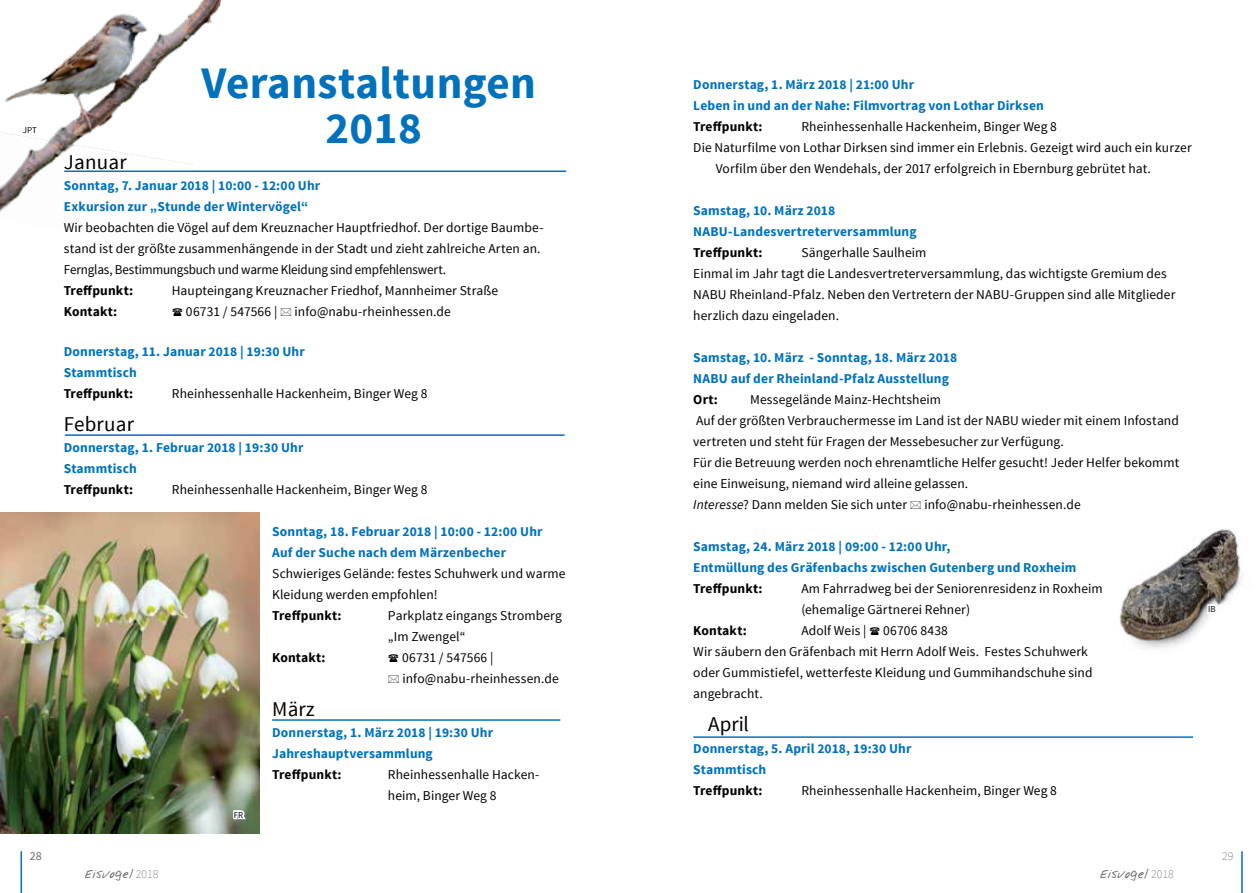
<style>
.page{position:relative;width:1259px;height:893px;background:#fff}
.page>*{position:absolute;margin:0;border:0;box-sizing:border-box;transform-origin:0 0}
.t1{font:700 45px "Source Sans Pro";letter-spacing:.01em;color:#0072bc}
.t2{font:21px "Source Sans Pro";letter-spacing:.01em;color:#000}
.t3{font:13.5px/21px "Source Sans Pro";letter-spacing:.005em;color:#000}
.t4{font:700 13.5px/21px "Source Sans Pro";letter-spacing:.01em;color:#0072bc}
.t5{font:700 13.5px "Source Sans Pro";letter-spacing:.01em;color:#000}
.t6{font:12px "Nabu Note 4";color:#636466}
.t7{font:12px "Source Sans Pro";color:#636466}
.t8{font:200 12px "Source Sans Pro";color:#636466}
.t9{font:9px "Source Sans Pro";color:#000}
.s1{font-style:italic}
.s2{font-family:"Source Sans Pro";font-weight:200}
</style>
<div class="page">
<hr style="left:21px;top:851px;width:1px;height:42px;background:#0072bc">
<hr style="left:1241px;top:851px;width:1px;height:42px;background:#0072bc">
<hr style="left:693px;top:736px;width:500px;height:2px;background:#0072bc">
<img style="left:1119px;top:529px;width:123px;height:120px">
<svg style="left:1207px;top:602px;width:12px;height:13px"></svg>
<hr style="left:272px;top:719px;width:288px;height:2px;background:#0072bc">
<hr style="left:65px;top:434px;width:499px;height:2px;background:#0072bc">
<img style="left:0;top:0;width:221px;height:213px">
<hr style="left:64px;top:171px;width:502px;height:1px;background:#0072bc">
<svg style="left:19px;top:124px;width:21px;height:13px"></svg>
<img style="left:0;top:512px;width:259px;height:321px">
<svg style="left:232px;top:808px;width:15px;height:14px"></svg>
<p class="t9" style="left:23px;top:125px;width:15px">JPT</p>
<h1 class="t1" style="left:201px;top:54px;width:336px">Veranstaltungen</h1>
<h1 class="t1" style="left:325px;top:99px;width:98px">2018</h1>
<h2 class="t2" style="left:64px;top:149px;width:64px">Januar</h2>
<p class="t4" style="left:64px;top:175px;width:258px">Sonntag, 7. Januar 2018 | 10:00 - 12:00 Uhr<br>Exkursion zur „Stunde der Wintervögel“</p>
<p class="t3" style="left:64px;top:217px;width:481px">Wir beobachten die Vögel auf dem Kreuznacher Hauptfriedhof. Der dortige Baumbe&shy;stand ist der größte zusammenhängende in der Stadt und zieht zahlreiche Arten an.<br>Fernglas, Bestimmungsbuch und warme Kleidung sind empfehlenswert.</p>
<p class="t5" style="left:64px;top:281px;width:71px">Treffpunkt:</p>
<p class="t3" style="left:172px;top:280px;width:328px">Haupteingang Kreuznacher Friedhof, Mannheimer Straße</p>
<p class="t5" style="left:64px;top:302px;width:55px">Kontakt:</p>
<p class="t3" style="left:186px;top:301px;width:93px">06731 / 547566 |</p>
<p class="t3" style="left:295px;top:301px;width:158px">info@nabu-rheinhessen.de</p>
<p class="t4" style="left:64px;top:341px;width:242px">Donnerstag, 11. Januar 2018 | 19:30 Uhr<br>Stammtisch</p>
<p class="t5" style="left:64px;top:384px;width:71px">Treffpunkt:</p>
<p class="t3" style="left:172px;top:383px;width:257px">Rheinhessenhalle Hackenheim, Binger Weg 8</p>
<h2 class="t2" style="left:64px;top:411px;width:72px">Februar</h2>
<p class="t4" style="left:64px;top:437px;width:241px">Donnerstag, 1. Februar 2018 | 19:30 Uhr<br>Stammtisch</p>
<p class="t5" style="left:64px;top:480px;width:71px">Treffpunkt:</p>
<p class="t3" style="left:172px;top:479px;width:257px">Rheinhessenhalle Hackenheim, Binger Weg 8</p>
<p class="t4" style="left:272px;top:521px;width:272px">Sonntag, 18. Februar 2018 | 10:00 - 12:00 Uhr<br>Auf der Suche nach dem Märzenbecher</p>
<p class="t3" style="left:272px;top:563px;width:295px">Schwieriges Gelände: festes Schuhwerk und warme<br>Kleidung werden empfohlen!</p>
<p class="t5" style="left:272px;top:606px;width:71px">Treffpunkt:</p>
<p class="t3" style="left:388px;top:605px;width:175px">Parkplatz eingangs Stromberg „Im Zwengel“</p>
<p class="t5" style="left:272px;top:648px;width:55px">Kontakt:</p>
<p class="t3" style="left:402px;top:647px;width:158px">06731 / 547566 | info@nabu-rheinhessen.de</p>
<h2 class="t2" style="left:272px;top:696px;width:44px">März</h2>
<p class="t4" style="left:272px;top:722px;width:222px">Donnerstag, 1. März 2018 | 19:30 Uhr<br>Jahreshauptversammlung</p>
<p class="t5" style="left:272px;top:765px;width:71px">Treffpunkt:</p>
<p class="t3" style="left:388px;top:764px;width:153px">Rheinhessenhalle Hacken&shy;heim, Binger Weg 8</p>
<p class="t9" style="left:234px;top:809px;width:11px">FR</p>
<p class="t4" style="left:693px;top:74px;width:352px">Donnerstag, 1. März 2018 | 21:00 Uhr<br>Leben in und an der Nahe: Filmvortrag von Lothar Dirksen</p>
<p class="t5" style="left:693px;top:118px;width:71px">Treffpunkt:</p>
<p class="t3" style="left:801px;top:116px;width:257px">Rheinhessenhalle Hackenheim, Binger Weg 8</p>
<p class="t3" style="left:693px;top:137px;width:500px">Die Naturfilme von Lothar Dirksen sind immer ein Erlebnis. Gezeigt wird auch ein kurzer</p>
<p class="t3" style="left:716px;top:158px;width:437px">Vorfilm über den Wendehals, der 2017 erfolgreich in Ebernburg gebrütet hat.</p>
<p class="t4" style="left:693px;top:200px;width:225px">Samstag, 10. März 2018<br>NABU-Landesvertreterversammlung</p>
<p class="t5" style="left:693px;top:244px;width:71px">Treffpunkt:</p>
<p class="t3" style="left:693px;top:242px;width:483px;text-indent:108px">Sängerhalle Saulheim<br>Einmal im Jahr tagt die Landesvertreterversammlung, das wichtigste Gremium des NABU Rheinland-Pfalz. Neben den Vertretern der NABU-Gruppen sind alle Mitglieder herzlich dazu eingeladen.</p>
<p class="t4" style="left:693px;top:347px;width:265px">Samstag, 10. März - Sonntag, 18. März 2018<br>NABU auf der Rheinland-Pfalz Ausstellung</p>
<p class="t5" style="left:693px;top:391px;width:26px">Ort:</p>
<p class="t3" style="left:693px;top:389px;width:487px;text-indent:57px">Messegelände Mainz-Hechtsheim<br>Auf der größten Verbrauchermesse im Land ist der NABU wieder mit einem Infostand vertreten und steht für Fragen der Messebesucher zur Verfügung.<br>Für die Betreuung werden noch ehrenamtliche Helfer gesucht! Jeder Helfer bekommt eine Einweisung, niemand wird alleine gelassen.<br><span class="s1">Interesse</span>? Dann melden Sie sich unter</p>
<p class="t3" style="left:924px;top:494px;width:158px">info@nabu-rheinhessen.de</p>
<p class="t4" style="left:693px;top:536px;width:385px">Samstag, 24. März 2018 | 09:00 - 12:00 Uhr,<br>Entmüllung des Gräfenbachs zwischen Gutenberg und Roxheim</p>
<p class="t5" style="left:693px;top:580px;width:71px">Treffpunkt:</p>
<p class="t3" style="left:801px;top:578px;width:303px">Am Fahrradweg bei der Seniorenresidenz in Roxheim (ehemalige Gärtnerei Rehner)</p>
<p class="t5" style="left:693px;top:622px;width:55px">Kontakt:</p>
<p class="t3" style="left:693px;top:620px;width:401px;text-indent:108px">Adolf Weis | 06706 8438<br>Wir säubern den Gräfenbach mit Herrn Adolf Weis. Festes Schuhwerk oder Gummistiefel, wetterfeste Kleidung und Gummihandschuhe sind angebracht.</p>
<h2 class="t2" style="left:708px;top:711px;width:42px">April</h2>
<p class="t4" style="left:693px;top:739px;width:220px">Donnerstag, 5. April 2018, 19:30 Uhr<br>Stammtisch</p>
<p class="t5" style="left:693px;top:782px;width:71px">Treffpunkt:</p>
<p class="t3" style="left:801px;top:781px;width:257px">Rheinhessenhalle Hackenheim, Binger Weg 8</p>
<p class="t9" style="left:1208px;top:603px;width:9px">IB</p>
<p class="t7" style="left:30px;top:849px;width:13px">28</p>
<p class="t8" style="left:1222px;top:849px;width:13px">29</p>
<p class="t6" style="left:85px;top:867px;width:75px">Eisvogel <span class="s2">2018</span></p>
<p class="t6" style="left:1100px;top:867px;width:75px">Eisvogel <span class="s2">2018</span></p>
</div>
